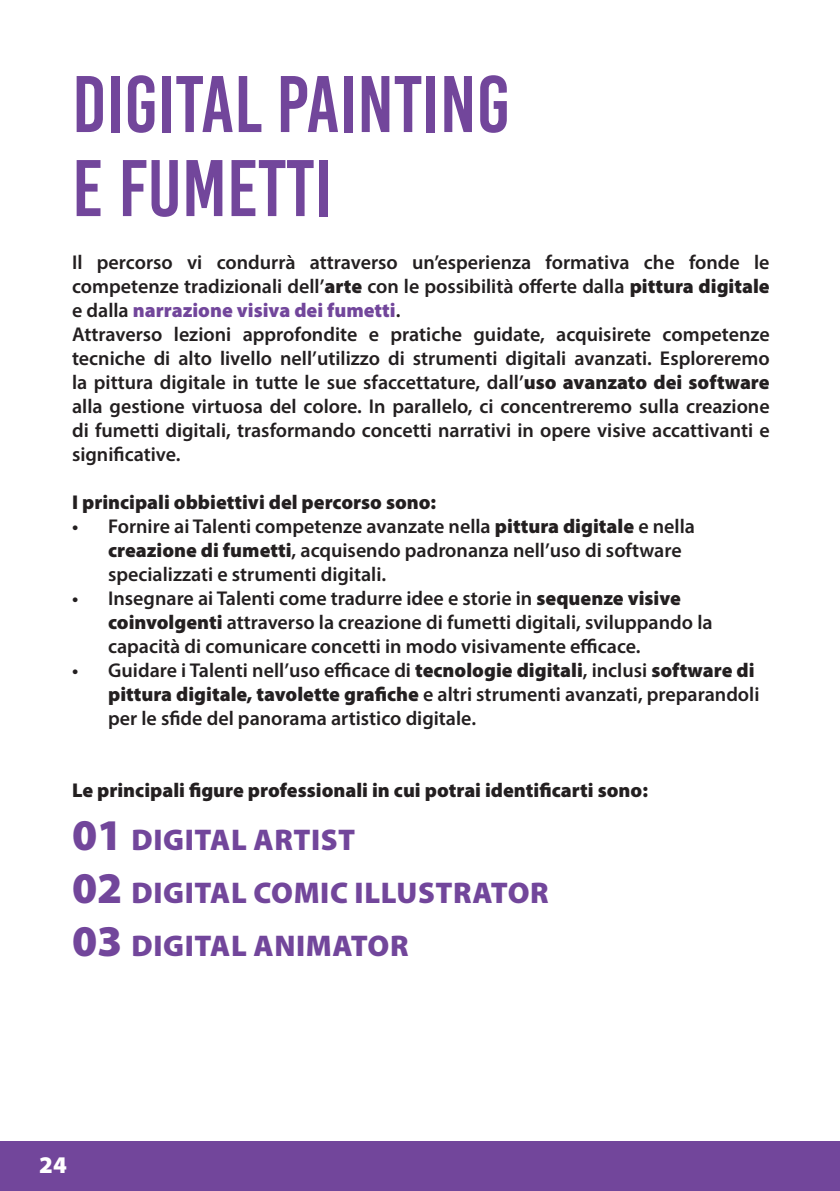
<style>
.page{position:relative;width:840px;height:1191px;background:#fff}
.page>*{position:absolute;margin:0;border:0;box-sizing:border-box;transform-origin:0 0}
.t1{font:80px/84px "Bebas Kai";color:#72469b}
.t2{font:900 30px/52.8px "Myriad Pro";letter-spacing:.02em;color:#72469b}
.t3{font:24px "Myriad Pro";color:#fff}
.t4{font:600 20px/24px "Myriad Pro";color:#231f20}
.t5{font:900 20px "Myriad Pro";color:#231f20}
.s1{font-weight:900}
.s2{font-weight:900;color:#72469b}
.s3{font-size:44px}
</style>
<div class="page">
<div style="left:0;top:1141px;width:839px;height:50px;background:#72469b"></div>
<h1 class="t1" style="left:72px;top:63px;width:439px">DIGITAL PAINTING<br>E FUMETTI</h1>
<p class="t4" style="left:72px;top:250px;width:698px">Il percorso vi condurrà attraverso un’esperienza formativa che fonde le competenze tradizionali dell’<span class="s1">arte</span> con le possibilità offerte dalla <span class="s1">pittura digitale </span>e dalla <span class="s2">narrazione visiva dei fumetti</span>.<br>Attraverso lezioni approfondite e pratiche guidate, acquisirete competenze tecniche di alto livello nell’utilizzo di strumenti digitali avanzati. Esploreremo la pittura digitale in tutte le sue sfaccettature, dall’<span class="s1">uso avanzato dei software </span>alla gestione virtuosa del colore. In parallelo, ci concentreremo sulla creazione di fumetti digitali, trasformando concetti narrativi in opere visive accattivanti e significative.</p>
<p class="t5" style="left:72px;top:489px;width:365px">I principali obbiettivi del percorso sono:</p>
<p class="t4" style="left:108px;top:514px;width:588px;text-indent:-36px">• Fornire ai Talenti competenze avanzate nella <span class="s1">pittura digitale</span> e nella <span class="s1">creazione di fumetti</span>, acquisendo padronanza nell’uso di software specializzati e strumenti digitali.</p>
<p class="t4" style="left:108px;top:586px;width:605px;text-indent:-36px">• Insegnare ai Talenti come tradurre idee e storie in <span class="s1">sequenze visive coinvolgenti</span> attraverso la creazione di fumetti digitali, sviluppando la capacità di comunicare concetti in modo visivamente efficace.</p>
<p class="t4" style="left:108px;top:658px;width:652px;text-indent:-36px">• Guidare i Talenti nell’uso efficace di <span class="s1">tecnologie digitali</span>, inclusi <span class="s1">software di pittura digitale, tavolette grafiche</span> e altri strumenti avanzati, preparandoli per le sfide del panorama artistico digitale.</p>
<p class="t5" style="left:72px;top:777px;width:577px">Le principali figure professionali in cui potrai identificarti sono:</p>
<h2 class="t2" style="left:72px;top:812px;width:478px"><span class="s3">01</span> DIGITAL ARTIST<br><span class="s3">02</span> DIGITAL COMIC ILLUSTRATOR<br><span class="s3">03</span> DIGITAL ANIMATOR</h2>
<p class="t3" style="left:28px;top:1156px;width:40px">24<sup>24</sup></p>
</div>
